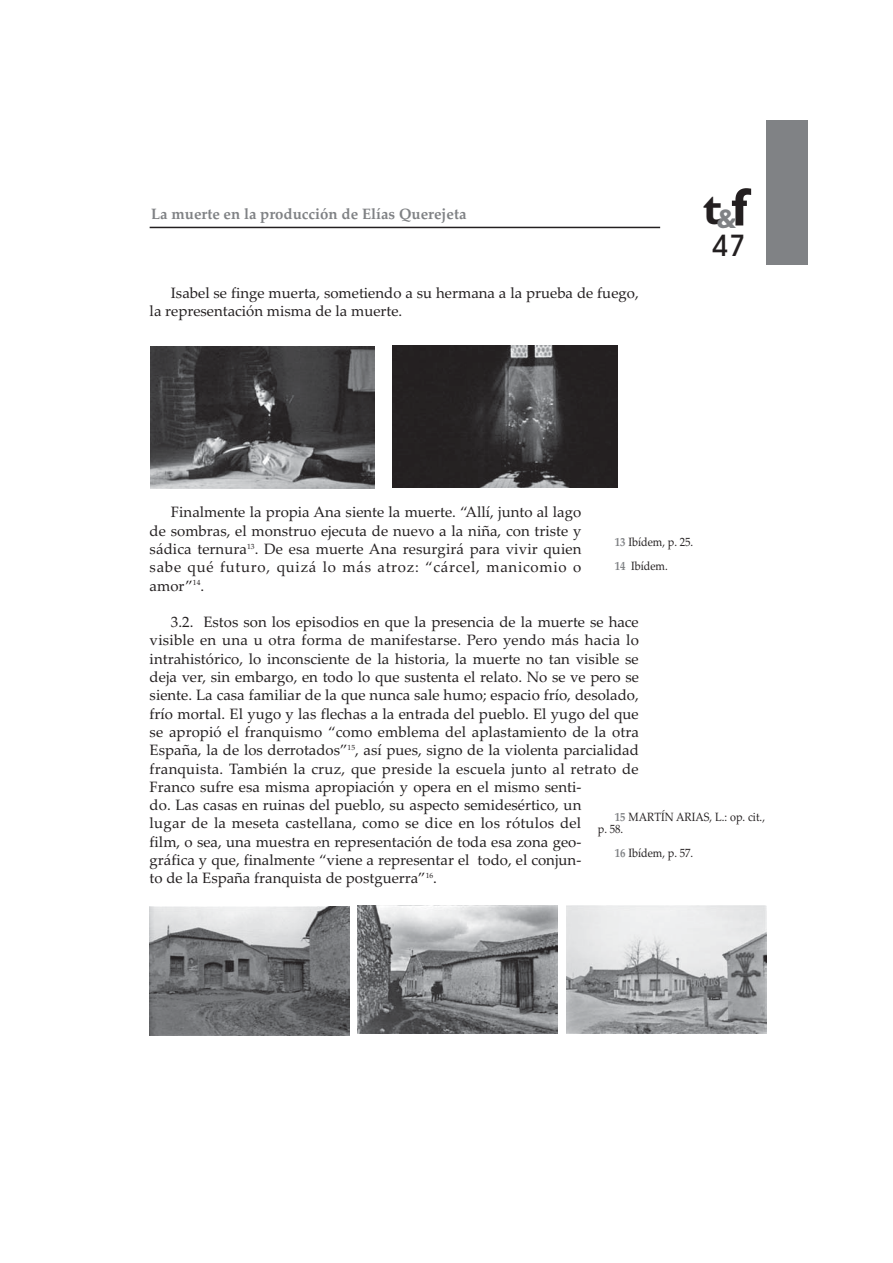
<style>
.page{position:relative;width:893px;height:1263px;background:#fff}
.page>*{position:absolute;margin:0;border:0;box-sizing:border-box;transform-origin:0 0}
.t1{font:700 45px "Gill Sans";color:#231f20}
.t2{font:500 30px "Avant Garde IT Cby BT";color:#231f20}
.t3{font:15px/18.3px "Palatino Linotype";color:#231f20}
.t4{font:700 15px "Palatino Linotype";color:#808285}
.t5{font:12px/24px "Palatino Linotype";color:#231f20;scale:.9 1}
.s1{font-size:54px}
.s2{font-weight:700;color:#808285}
</style>
<div class="page">
<div style="left:766px;top:121px;width:41px;height:144px;background:#808285"></div>
<hr style="left:150px;top:227px;width:510px;height:1px;background:#231f20">
<img style="left:150px;top:347px;width:224px;height:142px">
<img style="left:150px;top:907px;width:199px;height:128px">
<img style="left:357px;top:906px;width:200px;height:128px">
<img style="left:566px;top:906px;width:200px;height:128px">
<img style="left:392px;top:345px;width:225px;height:142px">
<p class="t4" style="left:151px;top:205px;width:317px">La muerte en la producción de Elías Querejeta</p>
<p class="t3" style="left:150px;top:285px;width:490px;text-indent:21px">Isabel se finge muerta, sometiendo a su hermana a la prueba de fuego, la representación misma de la muerte.</p>
<h1 class="t1" style="left:703px;top:182px;width:46px">t<sub>&amp;</sub><span class="s1">f</span></h1>
<h2 class="t2" style="left:711px;top:235px;width:36px">47</h2>
<p class="t3" style="left:150px;top:505px;width:433px;text-align:justify;text-indent:21px">Finalmente la propia Ana siente la muerte. “Allí, junto al lago de sombras, el monstruo ejecuta de nuevo a la niña, con triste y sádica ternura<sup>13</sup>. De esa muerte Ana resurgirá para vivir quien sabe qué futuro, quizá lo más atroz: “cárcel, manicomio o amor”<sup>14</sup>.</p>
<p class="t3" style="left:150px;top:615px;width:491px;text-indent:21px">3.2. Estos son los episodios en que la presencia de la muerte se hace visible en una u otra forma de manifestarse. Pero yendo más hacia lo intrahistórico, lo inconsciente de la historia, la muerte no tan visible se deja ver, sin embargo, en todo lo que sustenta el relato. No se ve pero se siente. La casa familiar de la que nunca sale humo; espacio frío, desolado, frío mortal. El yugo y las flechas a la entrada del pueblo. El yugo del que se apropió el franquismo “como emblema del aplastamiento de la otra España, la de los derrotados”<sup>15</sup>, así pues, signo de la violenta parcialidad franquista. También la cruz, que preside la escuela junto al retrato de Franco sufre esa misma apropiación y opera en el mismo senti-<br>do. Las casas en ruinas del pueblo, su aspecto semidesértico, un<br>lugar de la meseta castellana, como se dice en los rótulos del<br>film, o sea, una muestra en representación de toda esa zona geo-<br>gráfica y que, finalmente “viene a representar el todo, el conjun-<br>to de la España franquista de postguerra”<sup>16</sup>.</p>
<p class="t5" style="left:615px;top:532px;width:89px"><span class="s2">13</span> Ibídem, p. 25.<br><span class="s2">14</span> Ibídem.</p>
<p class="t5" style="left:598px;top:813px;width:187px;line-height:12px;text-indent:17px"><span class="s2">15</span> MARTÍN ARIAS, L.: op. cit., p. 58.</p>
<p class="t5" style="left:615px;top:843px;width:89px"><span class="s2">16</span> Ibídem, p. 57.</p>
</div>
